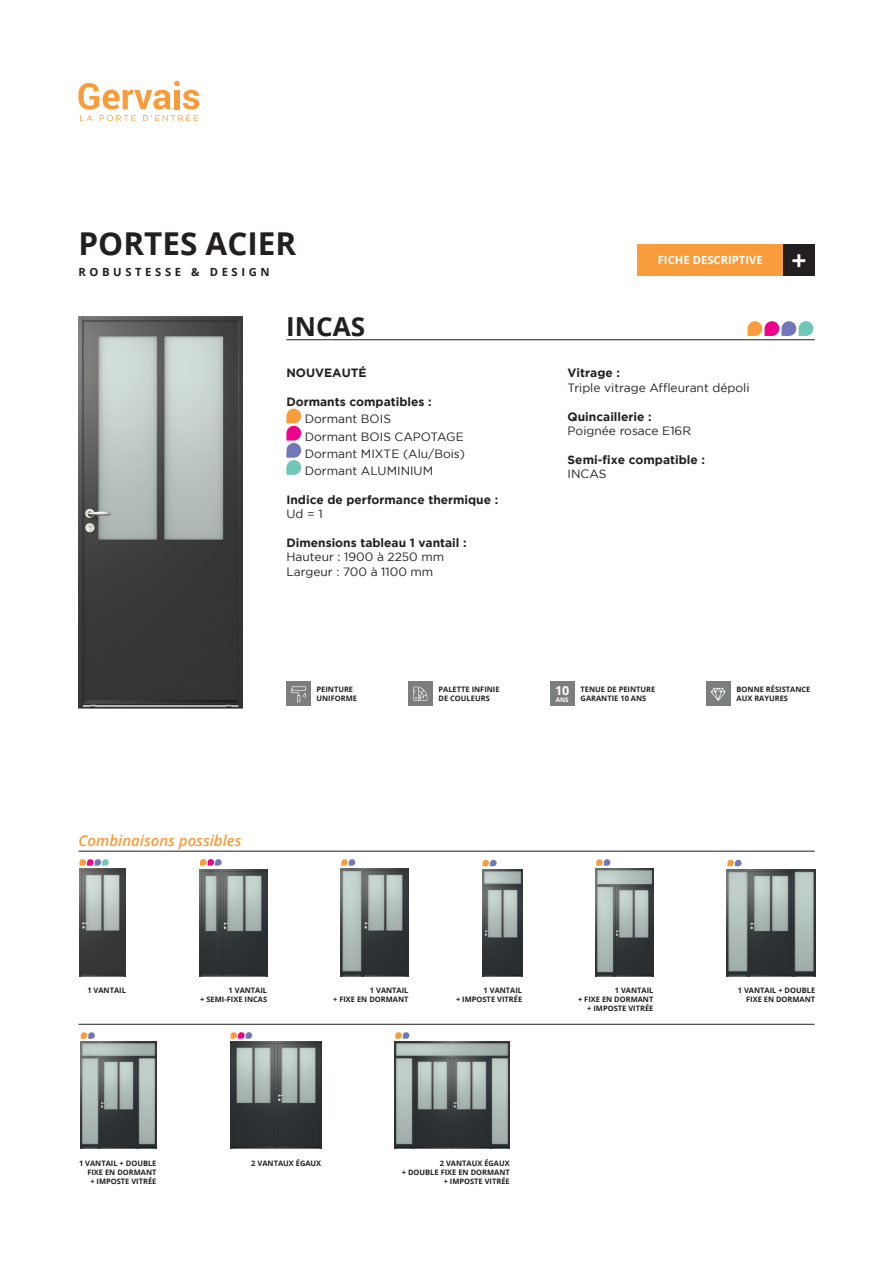
<style>
.page{position:relative;width:893px;height:1263px;background:#fff}
.page>*{position:absolute;margin:0;border:0;box-sizing:border-box;transform-origin:0 0}
.t1{font:700 31.5px "Open Sans";color:#231f20}
.t2{font:700 26.4px "Open Sans";color:#fff}
.t3{font:700 26.1px "Open Sans";color:#231f20}
.t4{font:italic 600 15px "Open Sans";color:#f89c3c}
.t5{font:700 12.45px "Open Sans";color:#fff}
.t6{font:12px/17.1px "Gotham";color:#231f20}
.t7{font:700 12px "Gotham";color:#231f20}
.t8{font:700 11.25px "Open Sans";letter-spacing:.32em;color:#231f20}
.t9{font:700 11.25px "Open Sans";color:#fff}
.t10{font:700 7.5px/9px "Open Sans";color:#231f20;text-align:right}
.t11{font:700 6.3px "Open Sans";color:#fff}
</style>
<div class="page">
<hr style="left:286px;top:339px;width:529px;height:1px;background:#231f20">
<svg style="left:286px;top:409px;width:15px;height:66px"></svg>
<div style="left:638px;top:244px;width:145px;height:32px;background:#f89c3c"></div>
<div style="left:783px;top:244px;width:32px;height:32px;background:#231f20"></div>
<svg style="left:79px;top:81px;width:120px;height:40px"></svg>
<div style="left:286px;top:682px;width:25px;height:24px;background:#7b7e7f"></div>
<svg style="left:291px;top:686px;width:15px;height:16px"></svg>
<div style="left:550px;top:682px;width:25px;height:24px;background:#7b7e7f"></div>
<div style="left:408px;top:682px;width:25px;height:24px;background:#7b7e7f"></div>
<svg style="left:413px;top:687px;width:14px;height:14px"></svg>
<div style="left:706px;top:682px;width:25px;height:24px;background:#7b7e7f"></div>
<svg style="left:711px;top:688px;width:15px;height:13px"></svg>
<hr style="left:79px;top:1024px;width:735px;height:1px;background:#231f20">
<hr style="left:79px;top:851px;width:736px;height:1px;background:#231f20">
<svg style="left:747px;top:321px;width:66px;height:15px"></svg>
<img style="left:79px;top:317px;width:164px;height:392px">
<img style="left:230px;top:1041px;width:91px;height:108px">
<img style="left:395px;top:1041px;width:115px;height:108px">
<img style="left:80px;top:1042px;width:76px;height:107px">
<img style="left:482px;top:869px;width:40px;height:107px">
<img style="left:341px;top:869px;width:67px;height:107px">
<img style="left:596px;top:869px;width:57px;height:107px">
<img style="left:79px;top:869px;width:47px;height:107px">
<img style="left:200px;top:869px;width:67px;height:107px">
<img style="left:727px;top:869px;width:88px;height:107px">
<svg style="left:80px;top:859px;width:29px;height:7px"></svg>
<svg style="left:200px;top:859px;width:22px;height:7px"></svg>
<svg style="left:341px;top:859px;width:14px;height:7px"></svg>
<svg style="left:596px;top:859px;width:14px;height:7px"></svg>
<svg style="left:483px;top:860px;width:14px;height:6px"></svg>
<svg style="left:727px;top:860px;width:14px;height:6px"></svg>
<svg style="left:81px;top:1032px;width:14px;height:7px"></svg>
<svg style="left:395px;top:1032px;width:14px;height:7px"></svg>
<svg style="left:231px;top:1032px;width:21px;height:7px"></svg>
<h1 class="t1" style="left:79px;top:221px;width:219px">PORTES ACIER</h1>
<h3 class="t8" style="left:79px;top:264px;width:193px">ROBUSTESSE &amp; DESIGN</h3>
<h3 class="t3" style="left:286px;top:308px;width:80px">INCAS</h3>
<h3 class="t7" style="left:286px;top:366px;width:82px">NOUVEAUTÉ</h3>
<h3 class="t7" style="left:286px;top:395px;width:147px">Dormants compatibles :</h3>
<h3 class="t6" style="left:305px;top:410px;width:162px">Dormant BOIS<br>Dormant BOIS CAPOTAGE<br>Dormant MIXTE (Alu/Bois)<br>Dormant ALUMINIUM</h3>
<h3 class="t7" style="left:286px;top:492px;width:213px">Indice de performance thermique :</h3>
<h3 class="t6" style="left:286px;top:505px;width:38px">Ud = 1</h3>
<h3 class="t7" style="left:286px;top:536px;width:182px">Dimensions tableau 1 vantail :</h3>
<h3 class="t6" style="left:286px;top:550px;width:159px;line-height:14.4px">Hauteur : 1900 à 2250 mm<br>Largeur : 700 à 1100 mm</h3>
<h3 class="t9" style="left:658px;top:252px;width:106px">FICHE DESCRIPTIVE</h3>
<h2 class="t2" style="left:791px;top:242px;width:17px">+</h2>
<h3 class="t7" style="left:568px;top:366px;width:54px">Vitrage :</h3>
<h3 class="t6" style="left:568px;top:379px;width:183px">Triple vitrage Affleurant dépoli</h3>
<h3 class="t7" style="left:568px;top:409px;width:86px">Quincaillerie :</h3>
<h3 class="t6" style="left:568px;top:422px;width:125px">Poignée rosace E16R</h3>
<h3 class="t7" style="left:568px;top:453px;width:139px">Semi-fixe compatible :</h3>
<h3 class="t6" style="left:568px;top:465px;width:40px">INCAS</h3>
<h3 class="t4" style="left:79px;top:830px;width:164px">Combinaisons possibles</h3>
<p class="t10" style="left:438px;top:684px;width:63px;text-align:left">PALETTE INFINIE<br>DE COULEURS</p>
<p class="t10" style="left:737px;top:684px;width:75px;text-align:left">BONNE RÉSISTANCE<br>AUX RAYURES</p>
<p class="t10" style="left:316px;top:684px;width:42px;text-align:left">PEINTURE<br>UNIFORME</p>
<h3 class="t5" style="left:555px;top:681px;width:16px">10</h3>
<p class="t11" style="left:556px;top:695px;width:14px">ANS</p>
<p class="t10" style="left:581px;top:685px;width:76px;text-align:left">TENUE DE PEINTURE<br>GARANTIE 10 ANS</p>
<p class="t10" style="left:87px;top:986px;width:40px">1 VANTAIL</p>
<p class="t10" style="left:200px;top:986px;width:68px">1 VANTAIL<br>+ SEMI-FIXE INCAS</p>
<p class="t10" style="left:333px;top:986px;width:77px">1 VANTAIL<br>+ FIXE EN DORMANT</p>
<p class="t10" style="left:578px;top:986px;width:77px">1 VANTAIL<br>+ FIXE EN DORMANT + IMPOSTE VITRÉE</p>
<p class="t10" style="left:738px;top:986px;width:79px">1 VANTAIL + DOUBLE<br>FIXE EN DORMANT</p>
<p class="t10" style="left:456px;top:986px;width:68px">1 VANTAIL<br>+ IMPOSTE VITRÉE</p>
<p class="t10" style="left:79px;top:1158px;width:79px">1 VANTAIL + DOUBLE<br>FIXE EN DORMANT<br>+ IMPOSTE VITRÉE</p>
<p class="t10" style="left:251px;top:1158px;width:71px">2 VANTAUX ÉGAUX</p>
<p class="t10" style="left:402px;top:1158px;width:110px">2 VANTAUX ÉGAUX<br>+ DOUBLE FIXE EN DORMANT + IMPOSTE VITRÉE</p>
</div>
